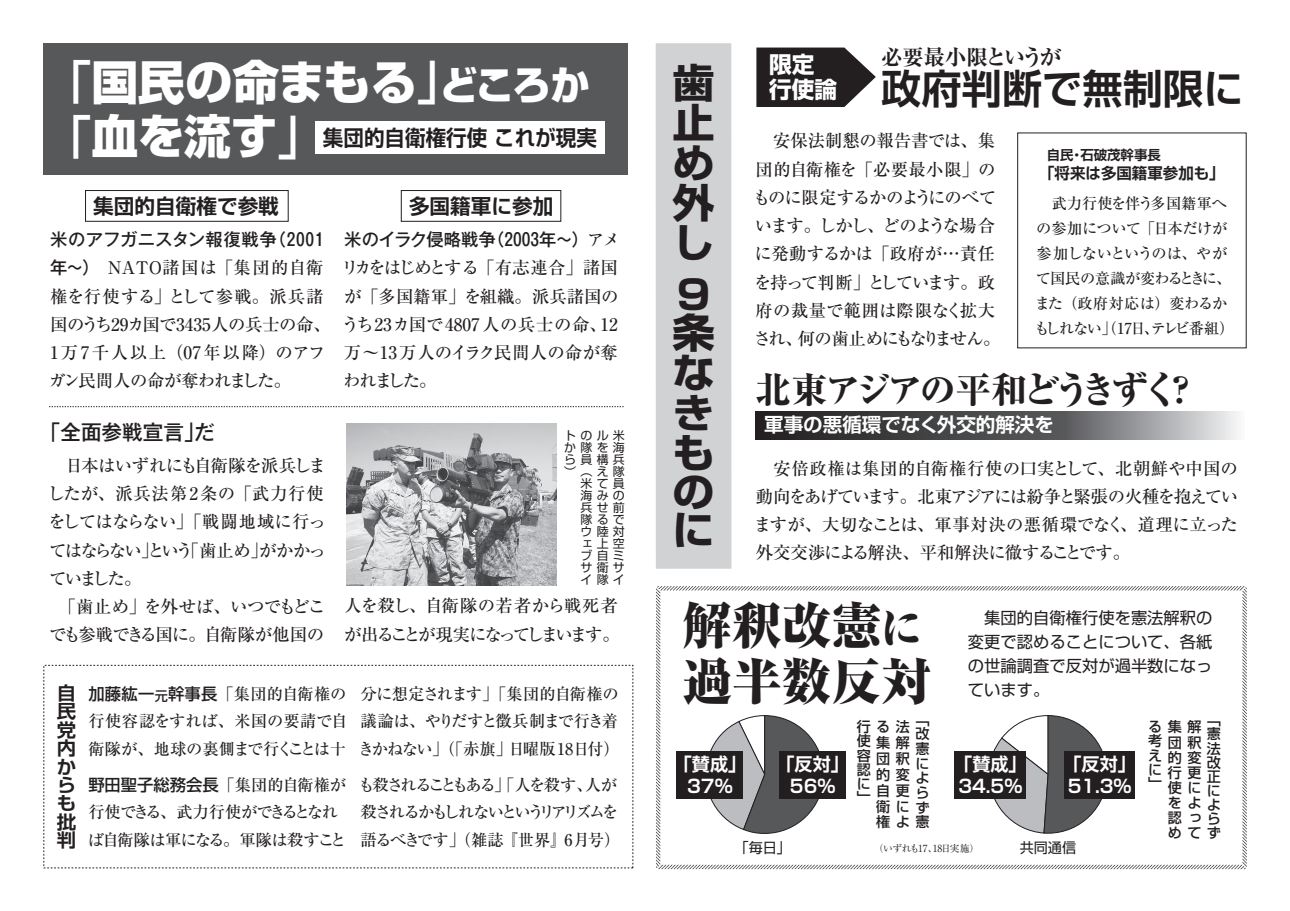
<style>
.page{position:relative;width:1290px;height:911px;background:#fff}
.page>*{position:absolute;margin:0;border:0;box-sizing:border-box;transform-origin:0 0}
.t1{font:800 expanded 49.75px "Ryumin Pr 5";color:#231f20}
.t2{font:800 46.75px/54.8px "Shin Go Pr 5";color:#fff}
.t3{font:700 40.25px "Shin Go Pr 5 De";color:#231f20}
.t4{font:700 40.12px/39.2px "Shin Go Pr 5";color:#231f20;text-align:justify;scale:1.05 1}
.t5{font:800 35.88px "Ryumin Pr 5";letter-spacing:-.105em;color:#231f20}
.t6{font:700 22.62px/24.6px "Shin Go Pr 5";color:#fff}
.t7{font:700 21.62px "Shin Go Pr 5 De";color:#231f20;scale:.95 1}
.t8{font:700 expanded 21.38px "Ryumin Pr 5";letter-spacing:-.055em;color:#231f20}
.t9{font:700 20.62px "Shin Go Pr 5 De";color:#231f20}
.t10{font:500 20.62px "Gothic MB101 Pr 5";color:#231f20}
.t11{font:700 19.5px "Shin Go Pr 5 De";color:#fff}
.t12{font:700 18.5px/18.4px "Shin Go Pr 5 De";color:#231f20;text-align:justify;scale:1.05 1}
.t13{font:700 18.12px/21.2px "Shin Go Pr 5 De";color:#fff;text-align:center}
.t14{font:500 17.38px/28.2px "Ryumin Pr 5";letter-spacing:-.025em;color:#231f20;text-align:justify}
.t15{font:500 17.38px/28.2px "Ryumin Pr 5";letter-spacing:-.045em;color:#231f20}
.t16{font:500 17.38px "Gothic MB101 Pr 5";color:#231f20}
.t17{font:500 17.38px/28.2px "Ryumin Pr 5";letter-spacing:-.055em;color:#231f20}
.t18{font:500 16.25px/27px "Ryumin Pr 5";letter-spacing:-.08em;color:#231f20;text-align:justify}
.t19{font:500 16.25px/27.1px "Ryumin Pr 5";letter-spacing:-.135em;color:#231f20}
.t20{font:16.25px/23.9px "Shin Go Pr 5";color:#231f20;text-align:justify}
.t21{font:500 16.25px/27.1px "Ryumin Pr 5";letter-spacing:-.055em;color:#231f20}
.t22{font:500 16.25px "Shin Go Pr 5";color:#231f20}
.t23{font:700 15.5px "Shin Go Pr 5 De";color:#231f20}
.t24{font:500 15.25px/25px "Ryumin Pr 5";letter-spacing:-.045em;color:#231f20}
.t25{font:500 14.12px/14.1px "Shin Go Pr 5";color:#231f20}
.t26{font:14.12px "Shin Go Pr 5";color:#231f20}
.t27{font:700 13.38px "Shin Go Pr 5 De";color:#231f20}
.t28{font:12px/12px "Shin Go Pr 5";color:#231f20}
.t29{font:9.75px "Ryumin Pr 5";letter-spacing:-.055em;color:#231f20}
.s1{font-weight:500}
.s2{font-size:39.12px}
.s3{font-family:"Gothic MB101 Pr 5"}
.s4{font-family:"Ryumin Pr 5"}
.s5{font-family:"Shin Go Pr 5"}
.s6{font-family:"Shin Go Pr 5";font-size:13px}
.s7{font-size:42.25px}
</style>
<div class="page">
<div style="left:43px;top:43px;width:585px;height:131px;background:#57585a"></div>
<svg style="left:756px;top:48px;width:120px;height:59px;background:#403d3e"></svg>
<div style="left:656px;top:43px;width:75px;height:526px;background:#d1d2d4"></div>
<svg style="left:755px;top:411px;width:484px;height:28px;background:#626364"></svg>
<img style="left:346px;top:424px;width:211px;height:161px">
<svg style="left:49px;top:406px;width:575px;height:1px"></svg>
<div style="left:401px;top:190px;width:160px;height:32px;background:#fff;border:1px solid #231f20"></div>
<div style="left:85px;top:190px;width:204px;height:32px;background:#fff;border:1px solid #231f20"></div>
<svg style="left:656px;top:586px;width:591px;height:283px"></svg>
<div style="left:676px;top:751px;width:67px;height:47px;background:#231f20"></div>
<div style="left:780px;top:751px;width:66px;height:47px;background:#231f20"></div>
<div style="left:954px;top:751px;width:72px;height:47px;background:#231f20"></div>
<div style="left:1064px;top:751px;width:71px;height:47px;background:#231f20"></div>
<div style="left:315px;top:121px;width:289px;height:33px;background:#fff"></div>
<h2 class="t2" style="left:45px;top:51px;width:547px"><span class="s1">「</span>国民の命まもる<span class="s1">」</span><span class="s2">どころか</span><span class="s1">「</span>血を流す<span class="s1">」</span></h2>
<p class="t9" style="left:93px;top:189px;width:187px">集団的自衛権で参戦</p>
<p class="t9" style="left:409px;top:189px;width:146px">多国籍軍に参加</p>
<p class="t7" style="left:323px;top:120px;width:290px">集団的自衛権行使 これが現実</p>
<p class="t16" style="left:50px;top:225px;width:275px">米のアフガニスタン報復戦争（2001</p>
<p class="t14" style="left:49px;top:252px;width:284px;text-align:left"><span class="s3">年～）</span>　ＮＡＴＯ諸国は「集団的自衛権を行使する」として参戦。派兵諸国のうち29カ国で3435人の兵士の命、<br>1万7千人以上（07年以降）のアフガン民間人の命が奪われました。</p>
<p class="t16" style="left:344px;top:225px;width:277px">米のイラク侵略戦争（2003年～）<span class="s4">アメ</span></p>
<p class="t14" style="left:341px;top:252px;width:278px">リカをはじめとする「有志連合」諸国が「多国籍軍」を組織。派兵諸国のうち23カ国で4807人の兵士の命、12万～13万人のイラク民間人の命が奪われました。</p>
<p class="t10" style="left:40px;top:415px;width:177px">「全面参戦宣言」だ</p>
<p class="t28" style="left:564px;top:428px;width:62px">トのル米か隊を海ら<br>）（え隊</p>
<p class="t28" style="left:580px;top:446px;width:46px;line-height:24px">員構兵米て員</p>
<p class="t28" style="left:580px;top:488px;width:46px">海みの兵せ前隊る<br>ウ<br>ェ上空ブ自<br>サ衛サイ</p>
<p class="t15" style="left:47px;top:450px;width:280px;text-indent:18px">日本はいずれにも自衛隊を派兵しましたが、派兵法第2条の「武力行使をしてはならない」「戦闘地域に行ってはならない」という「歯止め」がかかっていました。<br>　「歯止め」を外せば、いつでもどこでも参戦できる国に。自衛隊が他国の</p>
<p class="t28" style="left:613px;top:512px;width:13px">で</p>
<p class="t28" style="left:613px;top:548px;width:12px">ミ</p>
<p class="t17" style="left:344px;top:590px;width:277px">人を殺し、自衛隊の若者から戦死者が出ることが現実になってしまいます。</p>
<p class="t28" style="left:597px;top:524px;width:29px">陸対</p>
<p class="t28" style="left:597px;top:572px;width:28px">隊イ</p>
<p class="t12" style="left:57px;top:682px;width:20px">自民党内からも批判</p>
<p class="t18" style="left:88px;top:679px;width:260px"><span class="s5">加藤紘一</span><span class="s6">元</span><span class="s5">幹事長</span>「集団的自衛権の行使容認をすれば、米国の要請で自衛隊が、地球の裏側まで行くことは十</p>
<p class="t18" style="left:358px;top:679px;width:263px">分に想定されます」「集団的自衛権の議論は、やりだすと徴兵制まで行き着きかねない」（「赤旗」日曜版 18日付）</p>
<p class="t22" style="left:88px;top:771px;width:259px">野田聖子総務会長<span class="s4">「集団的自衛権が</span></p>
<p class="t21" style="left:88px;top:797px;width:260px">行使できる、武力行使ができるとなれば自衛隊は軍になる。軍隊は殺すこと</p>
<p class="t19" style="left:358px;top:770px;width:263px">も殺されることもある」「人を殺す、人が殺されるかもしれないというリアリズムを語るべきです」（雑誌『世界』6月号）</p>
<h3 class="t4" style="left:672px;top:60px;width:41px;line-height:40px">歯止め外し</h3>
<h3 class="t4" style="left:672px;top:272px;width:41px;text-align:left">９条なきものに</h3>
<h3 class="t6" style="left:769px;top:51px;width:69px">限定行使論</h3>
<p class="t8" style="left:881px;top:40px;width:181px">必要最小限というが</p>
<h3 class="t3" style="left:881px;top:56px;width:364px">政府判断で無制限に</h3>
<p class="t14" style="left:753px;top:126px;width:249px;text-align:left">　安保法制懇の報告書では、集団的自衛権を「必要最小限」のものに限定するかのようにのべています。しかし、どのような場合に発動するかは「政府が…責任を持って判断」としています。政府の裁量で範囲は際限なく拡大され、何の歯止めにもなりません。</p>
<p class="t27" style="left:1047px;top:144px;width:115px">自民・石破茂幹事長</p>
<p class="t23" style="left:1039px;top:160px;width:187px">「将来は多国籍軍参加も」</p>
<p class="t24" style="left:1034px;top:189px;width:201px">　武力行使を伴う多国籍軍への参加について「日本だけが参加しないというのは、やがて国民の意識が変わるときに、また（政府対応は）変わるかもしれない」（17日、テレビ番組）</p>
<h3 class="t5" style="left:755px;top:361px;width:445px">北東アジアの平和どうきずく？</h3>
<p class="t11" style="left:764px;top:409px;width:291px">軍事の悪循環でなく外交的解決を</p>
<p class="t14" style="left:754px;top:453px;width:486px">　安倍政権は集団的自衛権行使の口実として、北朝鮮や中国の動向をあげています。北東アジアには紛争と緊張の火種を抱えていますが、大切なことは、軍事対決の悪循環でなく、道理に立った外交交渉による解決、平和解決に徹することです。</p>
<h1 class="t1" style="left:682px;top:585px;width:242px">解釈改憲<span class="s7">に</span></h1>
<h1 class="t1" style="left:682px;top:641px;width:250px">過半数反対</h1>
<p class="t20" style="left:968px;top:604px;width:246px">　集団的自衛権行使を憲法解釈の変更で認めることについて、各紙の世論調査で反対が過半数になっています。</p>
<p class="t13" style="left:674px;top:752px;width:74px">「賛成」<br>37％</p>
<p class="t13" style="left:776px;top:752px;width:74px">「反対」<br>56％</p>
<p class="t25" style="left:857px;top:718px;width:34px">行る使<br>容<br>認<br>に<br>」</p>
<p class="t25" style="left:896px;top:718px;width:15px">法</p>
<p class="t25" style="left:896px;top:750px;width:15px">釈</p>
<p class="t25" style="left:896px;top:782px;width:15px">更</p>
<p class="t25" style="left:915px;top:711px;width:15px;line-height:14.6px;text-align:justify">「改憲によらず</p>
<p class="t25" style="left:876px;top:733px;width:54px;line-height:15.9px">集解<br>団<br>的変<br>自<br>衛に<br>権よ憲</p>
<p class="t13" style="left:954px;top:752px;width:74px;text-align:left">「賛成」<br>34.5％</p>
<p class="t13" style="left:1063px;top:752px;width:74px;text-align:left">「反対」<br>51.3％</p>
<p class="t26" style="left:734px;top:836px;width:58px">「毎日」</p>
<p class="t29" style="left:874px;top:840px;width:107px">（いずれも17、18日実施）</p>
<p class="t26" style="left:1020px;top:836px;width:58px">共同通信</p>
<p class="t25" style="left:1168px;top:710px;width:35px;line-height:30.2px">集解的変</p>
<p class="t25" style="left:1168px;top:763px;width:53px;line-height:15.1px">行更<br>使に<br>を<br>認っらめ</p>
<p class="t25" style="left:1148px;top:718px;width:34px">る<br>考団え<br>に<br>」</p>
<p class="t25" style="left:1207px;top:711px;width:15px;text-align:justify">「憲法改正によ</p>
<p class="t25" style="left:1207px;top:824px;width:15px">ず</p>
<p class="t25" style="left:1187px;top:733px;width:15px">釈</p>
<p class="t25" style="left:1187px;top:786px;width:15px;line-height:30.2px">よて</p>
</div>
